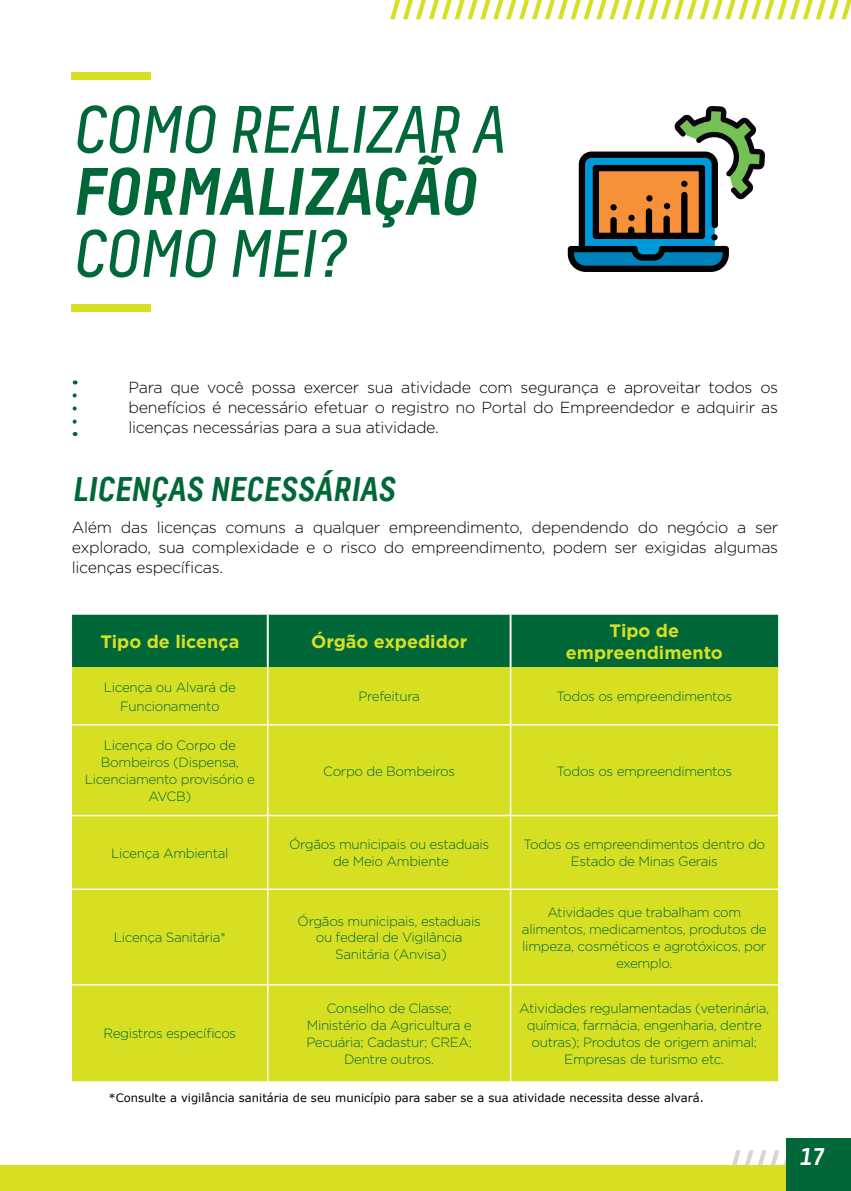
<style>
.page{position:relative;width:851px;height:1191px;background:#fff}
.page>*{position:absolute;margin:0;border:0;box-sizing:border-box;transform-origin:0 0}
.t1{font:italic 66.8px "Decima Pro A";letter-spacing:-.02em;color:#006838}
.t2{font:italic 700 66.8px "Decima Pro A";letter-spacing:-.02em;color:#006838}
.t3{font:italic 700 34px "Decima Pro A";letter-spacing:-.02em;color:#006838}
.t4{font:italic 700 24px "Decima Pro A";color:#fff}
.t5{font:700 18px/22.4px "Gotham";color:#d7df23;text-align:center}
.t6{font:300 16px/20px "Gotham";letter-spacing:-.02em;color:#000;text-align:justify}
.t7{font:300 13.4px/16.8px "Gotham";letter-spacing:-.025em;color:#006838;text-align:center}
.t8{font:11.6px "Verdana";color:#000}
</style>
<div class="page">
<svg style="left:732px;top:1150px;width:54px;height:15px"></svg>
<div style="left:0;top:1165px;width:850px;height:26px;background:#d7df23"></div>
<svg style="left:390px;top:0;width:460px;height:19px"></svg>
<div style="left:786px;top:1137px;width:64px;height:54px;background:#006838"></div>
<div style="left:71px;top:72px;width:79px;height:7px;background:#d7df23"></div>
<div style="left:71px;top:304px;width:79px;height:7px;background:#d7df23"></div>
<div style="left:72px;top:614px;width:706px;height:53px;background:#006838"></div>
<div style="left:72px;top:667px;width:706px;height:414px;background:#d7df23"></div>
<hr style="left:267px;top:614px;width:2px;height:53px;background:#fff">
<hr style="left:509px;top:614px;width:2px;height:53px;background:#fff">
<hr style="left:267px;top:667px;width:1px;height:57px;background:#fff">
<hr style="left:510px;top:667px;width:1px;height:57px;background:#fff">
<hr style="left:72px;top:724px;width:196px;height:1px;background:#fff">
<hr style="left:268px;top:724px;width:242px;height:1px;background:#fff">
<hr style="left:267px;top:725px;width:1px;height:90px;background:#fff">
<hr style="left:510px;top:724px;width:268px;height:1px;background:#fff">
<hr style="left:510px;top:725px;width:1px;height:90px;background:#fff">
<hr style="left:72px;top:815px;width:196px;height:1px;background:#fff">
<hr style="left:268px;top:815px;width:242px;height:1px;background:#fff">
<hr style="left:267px;top:816px;width:1px;height:72px;background:#fff">
<hr style="left:510px;top:815px;width:268px;height:1px;background:#fff">
<hr style="left:510px;top:816px;width:1px;height:72px;background:#fff">
<hr style="left:72px;top:888px;width:196px;height:2px;background:#fff">
<hr style="left:268px;top:888px;width:242px;height:2px;background:#fff">
<hr style="left:267px;top:890px;width:1px;height:94px;background:#fff">
<hr style="left:510px;top:888px;width:268px;height:2px;background:#fff">
<hr style="left:510px;top:890px;width:1px;height:94px;background:#fff">
<hr style="left:72px;top:984px;width:196px;height:1px;background:#fff">
<hr style="left:268px;top:984px;width:242px;height:1px;background:#fff">
<hr style="left:267px;top:985px;width:1px;height:96px;background:#fff">
<hr style="left:510px;top:984px;width:268px;height:1px;background:#fff">
<hr style="left:510px;top:985px;width:1px;height:96px;background:#fff">
<svg style="left:73px;top:395px;width:4px;height:41px"></svg>
<svg style="left:567px;top:106px;width:198px;height:166px"></svg>
<h1 class="t1" style="left:71px;top:92px;width:434px">COMO REALIZAR A</h1>
<h1 class="t2" style="left:71px;top:152px;width:406px">FORMALIZAÇÃO</h1>
<h1 class="t1" style="left:71px;top:216px;width:275px">COMO MEI?</h1>
<p class="t6" style="left:129px;top:377px;width:651px">Para que você possa exercer sua atividade com segurança e aproveitar todos os benefícios é necessário efetuar o registro no Portal do Empreendedor e adquirir as licenças necessárias para a sua atividade.</p>
<h2 class="t3" style="left:72px;top:469px;width:325px">LICENÇAS NECESSÁRIAS</h2>
<p class="t6" style="left:72px;top:516px;width:707px">Além das licenças comuns a qualquer empreendimento, dependendo do negócio a ser explorado, sua complexidade e o risco do empreendimento, podem ser exigidas algumas licenças específicas.</p>
<h3 class="t5" style="left:100px;top:630px;width:141px">Tipo de licença</h3>
<h3 class="t5" style="left:311px;top:630px;width:158px">Órgão expedidor</h3>
<h3 class="t5" style="left:565px;top:619px;width:158px">Tipo de empreendimento</h3>
<p class="t7" style="left:104px;top:677px;width:133px;line-height:19.2px">Licença ou Alvará de<br>Funcionamento</p>
<p class="t7" style="left:358px;top:688px;width:63px">Prefeitura</p>
<p class="t7" style="left:556px;top:688px;width:177px">Todos os empreendimentos</p>
<p class="t7" style="left:85px;top:737px;width:172px">Licença do Corpo de<br>Bombeiros (Dispensa,<br>Licenciamento provisório e<br>AVCB)</p>
<p class="t7" style="left:323px;top:762px;width:133px">Corpo de Bombeiros</p>
<p class="t7" style="left:556px;top:762px;width:177px">Todos os empreendimentos</p>
<p class="t7" style="left:111px;top:844px;width:119px">Licença Ambiental</p>
<p class="t7" style="left:289px;top:836px;width:202px">Órgãos municipais ou estaduais de Meio Ambiente</p>
<p class="t7" style="left:523px;top:836px;width:243px">Todos os empreendimentos dentro do<br>Estado de Minas Gerais</p>
<p class="t7" style="left:114px;top:929px;width:113px">Licença Sanitária*</p>
<p class="t7" style="left:297px;top:912px;width:184px">Órgãos municipais, estaduais ou federal de Vigilância<br>Sanitária (Anvisa)</p>
<p class="t7" style="left:522px;top:903px;width:246px">Atividades que trabalham com alimentos, medicamentos, produtos de limpeza, cosméticos e agrotóxicos, por exemplo.</p>
<p class="t7" style="left:306px;top:999px;width:167px">Conselho de Classe;<br>Ministério da Agricultura e<br>Pecuária; Cadastur; CREA;<br>Dentre outros.</p>
<p class="t7" style="left:519px;top:999px;width:251px">Atividades regulamentadas (veterinária, química, farmácia, engenharia, dentre outras); Produtos de origem animal; Empresas de turismo etc.</p>
<p class="t8" style="left:108px;top:1089px;width:596px">*Consulte a vigilância sanitária de seu município para saber se a sua atividade necessita desse alvará.</p>
<p class="t7" style="left:103px;top:1025px;width:134px">Registros específicos</p>
<h3 class="t4" style="left:799px;top:1142px;width:26px">17</h3>
</div>
